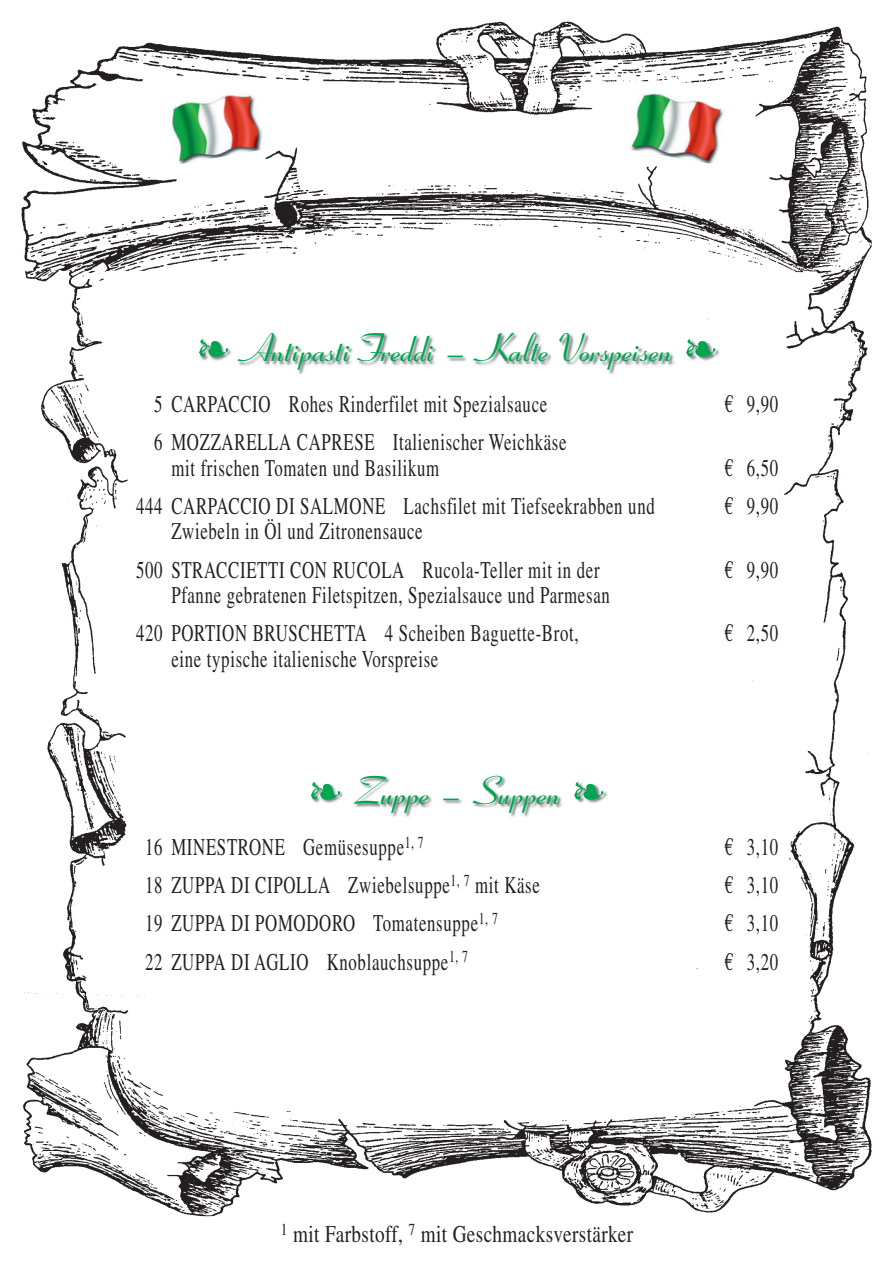
<style>
.page{position:relative;width:893px;height:1263px;background:#fff}
.page>*{position:absolute;margin:0;border:0;box-sizing:border-box;transform-origin:0 0}
.t1{font:700 39px "Coronet LT Std";color:#00a54f}
.t2{font:24px/38.2px "Times LT Std";letter-spacing:.04em;color:#231f20;scale:.7 1}
.t3{font:24px "Times LT Std";letter-spacing:.02em;color:#231f20;scale:.8 1}
</style>
<div class="page">
<img style="left:21px;top:21px;width:851px;height:1195px">
<img style="left:199px;top:333px;width:521px;height:42px">
<svg style="left:199px;top:339px;width:29px;height:18px"></svg>
<svg style="left:686px;top:339px;width:29px;height:18px"></svg>
<img style="left:311px;top:776px;width:297px;height:41px">
<svg style="left:311px;top:782px;width:29px;height:17px"></svg>
<svg style="left:574px;top:782px;width:29px;height:17px"></svg>
<img style="left:166px;top:90px;width:99px;height:75px">
<img style="left:628px;top:90px;width:99px;height:75px">
<h1 class="t1" style="left:243px;top:325px;width:430px">Antipasti Freddi – Kalte Vorspeisen</h1>
<p class="t2" style="left:154px;top:385px;width:563px">5 CARPACCIO Rohes Rinderfilet mit Spezialsauce</p>
<p class="t2" style="left:724px;top:385px;width:78px">€ 9,90</p>
<p class="t2" style="left:171px;top:429px;width:566px;line-height:25.5px;text-indent:-17px">6 MOZZARELLA CAPRESE Italienischer Weichkäse mit frischen Tomaten und Basilikum</p>
<p class="t2" style="left:724px;top:448px;width:78px">€ 6,50</p>
<p class="t2" style="left:136px;top:487px;width:742px">444 CARPACCIO DI SALMONE Lachsfilet mit Tiefseekrabben und</p>
<p class="t2" style="left:724px;top:487px;width:78px">€ 9,90</p>
<p class="t2" style="left:136px;top:512px;width:664px;text-indent:35px">Zwiebeln in Öl und Zitronensauce<br>500 STRACCIETTI CON RUCOLA Rucola-Teller mit in der</p>
<p class="t2" style="left:724px;top:550px;width:78px">€ 9,90</p>
<p class="t2" style="left:136px;top:576px;width:678px;text-indent:35px">Pfanne gebratenen Filetspitzen, Spezialsauce und Parmesan<br>420 PORTION BRUSCHETTA 4 Scheiben Baguette-Brot,</p>
<p class="t2" style="left:171px;top:640px;width:383px">eine typische italienische Vorspreise</p>
<h1 class="t1" style="left:355px;top:768px;width:206px">Zuppe – Suppen</h1>
<p class="t2" style="left:724px;top:614px;width:78px">€ 2,50</p>
<p class="t2" style="left:145px;top:827px;width:400px">16 MINESTRONE Gemüsesuppe<sup>1,</sup> <sup>7</sup></p>
<p class="t2" style="left:724px;top:827px;width:78px">€ 3,10</p>
<p class="t2" style="left:145px;top:866px;width:565px">18 ZUPPA DI CIPOLLA Zwiebelsuppe<sup>1,</sup> <sup>7</sup> mit Käse</p>
<p class="t2" style="left:724px;top:866px;width:78px">€ 3,10</p>
<p class="t2" style="left:145px;top:904px;width:505px">19 ZUPPA DI POMODORO Tomatensuppe<sup>1,</sup> <sup>7</sup></p>
<p class="t2" style="left:724px;top:904px;width:78px">€ 3,10</p>
<p class="t2" style="left:145px;top:942px;width:463px">22 ZUPPA DI AGLIO Knoblauchsuppe<sup>1,</sup> <sup>7</sup></p>
<p class="t2" style="left:724px;top:942px;width:78px">€ 3,20</p>
<p class="t3" style="left:281px;top:1220px;width:442px"><sup>1</sup> mit Farbstoff, <sup>7</sup> mit Geschmacksverstärker</p>
</div>
